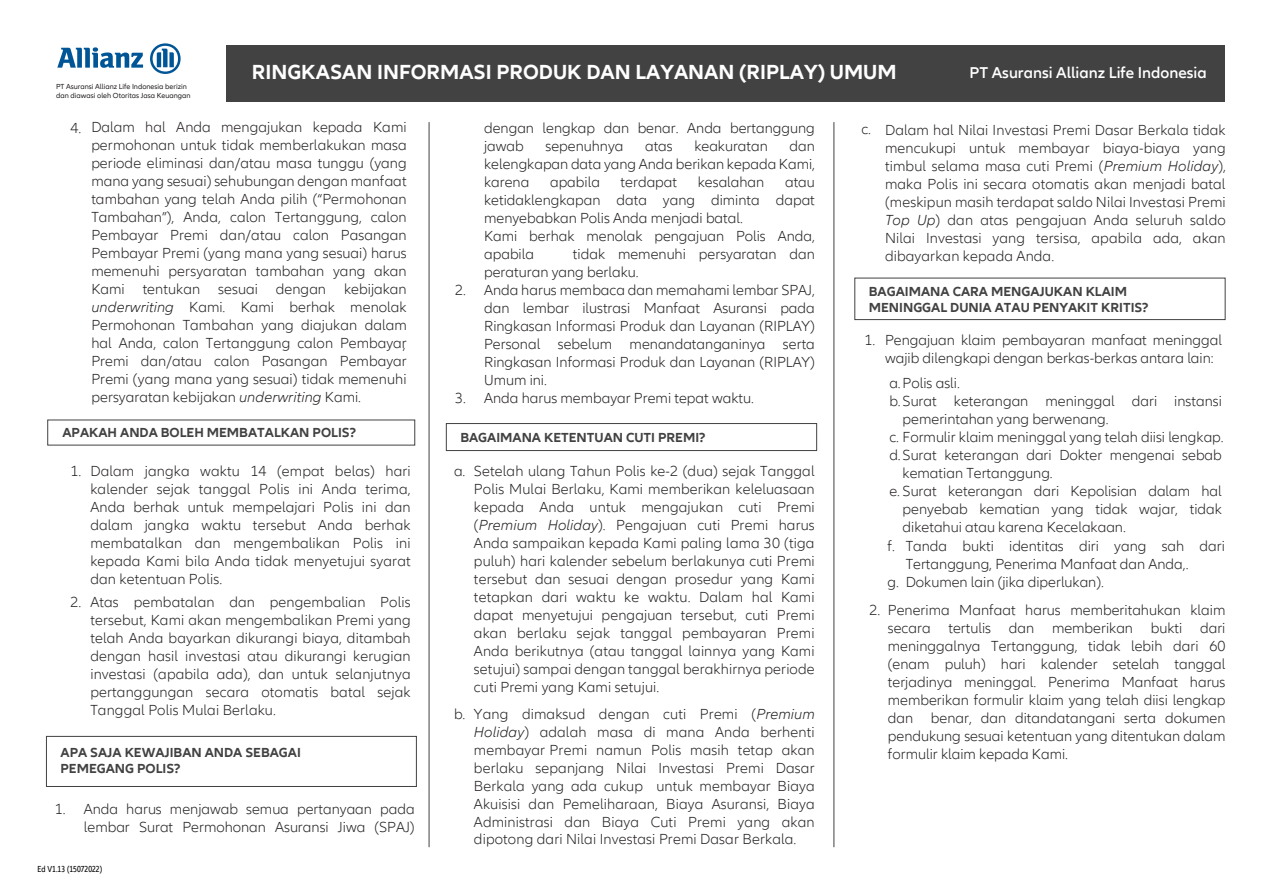
<style>
.page{position:relative;width:1263px;height:893px;background:#fff}
.page>*{position:absolute;margin:0;border:0;box-sizing:border-box;transform-origin:0 0}
.t1{font:700 21px "Allianz Neo";color:#fff}
.t2{font:600 16.2px "Allianz Neo";color:#fff}
.t3{font:300 15px/18px "Allianz Neo";color:#231f20;text-align:justify}
.t4{font:700 13.5px/16.2px "Allianz Neo";color:#424242}
.t5{font:condensed 9px "Allianz Neo";color:#000}
.t6{font:7.5px/9px "Allianz Neo";color:#231f20}
.s1{font-style:italic}
</style>
<div class="page">
<div style="left:854px;top:278px;width:371px;height:42px;border:1px solid #424242"></div>
<div style="left:446px;top:423px;width:371px;height:28px;border:1px solid #424242"></div>
<div style="left:46px;top:736px;width:371px;height:51px;border:1px solid #424242"></div>
<hr style="left:429px;top:122px;width:1px;height:725px;background:#424242">
<hr style="left:833px;top:122px;width:1px;height:725px;background:#424242">
<svg style="left:57px;top:47px;width:86px;height:21px"></svg>
<svg style="left:150px;top:43px;width:31px;height:31px"></svg>
<div style="left:226px;top:46px;width:999px;height:56px;background:#424242"></div>
<h1 class="t1" style="left:252px;top:60px;width:646px">RINGKASAN INFORMASI PRODUK DAN LAYANAN (RIPLAY) UMUM</h1>
<p class="t2" style="left:969px;top:63px;width:239px">PT Asuransi Allianz Life Indonesia</p>
<p class="t3" style="left:91px;top:119px;width:317px">Dalam hal Anda mengajukan kepada Kami permohonan untuk tidak memberlakukan masa periode eliminasi dan/atau masa tunggu (yang mana yang sesuai) sehubungan dengan manfaat tambahan yang telah Anda pilih (“Permohonan Tambahan”), Anda, calon Tertanggung, calon Pembayar Premi dan/atau calon Pasangan Pembayar Premi (yang mana yang sesuai) harus memenuhi persyaratan tambahan yang akan Kami tentukan sesuai dengan kebijakan <span class="s1">underwriting</span> Kami. Kami berhak menolak Permohonan Tambahan yang diajukan dalam hal Anda, calon Tertanggung calon Pembayar Premi dan/atau calon Pasangan Pembayar Premi (yang mana yang sesuai) tidak memenuhi persyaratan kebijakan <span class="s1">underwriting</span> Kami.</p>
<p class="t6" style="left:56px;top:82px;width:136px">PT Asuransi Allianz Life Indonesia berizin dan diawasi oleh Otoritas Jasa Keuangan</p>
<p class="t3" style="left:484px;top:119px;width:332px">dengan lengkap dan benar. Anda bertanggung jawab</p>
<p class="t3" style="left:70px;top:119px;width:12px">4.</p>
<p class="t3" style="left:885px;top:121px;width:342px">Dalam hal Nilai Investasi Premi Dasar Berkala tidak mencukupi untuk membayar biaya-biaya yang timbul selama masa cuti Premi (<span class="s1">Premium Holiday</span>), maka Polis ini secara otomatis akan menjadi batal (meskipun masih terdapat saldo Nilai Investasi Premi <span class="s1">Top Up</span>) dan atas pengajuan Anda seluruh saldo Nilai Investasi yang tersisa, apabila ada, akan dibayarkan kepada Anda.</p>
<p class="t3" style="left:861px;top:120px;width:11px">c.</p>
<p class="t3" style="left:484px;top:137px;width:332px;text-indent:305px">dan kelengkapan data yang Anda berikan kepada Kami, karena</p>
<p class="t3" style="left:545px;top:137px;width:79px">sepenuhnya</p>
<p class="t3" style="left:645px;top:137px;width:29px">atas</p>
<p class="t3" style="left:694px;top:137px;width:75px">keakuratan</p>
<p class="t3" style="left:550px;top:173px;width:51px">apabila</p>
<p class="t3" style="left:621px;top:173px;width:58px">terdapat</p>
<p class="t3" style="left:698px;top:173px;width:68px">kesalahan</p>
<p class="t3" style="left:484px;top:173px;width:332px;text-align:left;text-indent:301px">atau ketidaklengkapan data yang diminta dapat menyebabkan Polis Anda menjadi batal.<br>Kami berhak menolak pengajuan Polis Anda, apabila</p>
<p class="t3" style="left:484px;top:245px;width:332px;text-align:left;text-indent:89px">tidak memenuhi persyaratan dan peraturan yang berlaku.<br>Anda harus membaca dan memahami lembar SPAJ, dan lembar ilustrasi Manfaat Asuransi pada Ringkasan Informasi Produk dan Layanan (RIPLAY)<br>Personal sebelum menandatanganinya serta Ringkasan Informasi Produk dan Layanan (RIPLAY)<br>Umum ini.<br>Anda harus membayar Premi tepat waktu.</p>
<p class="t3" style="left:455px;top:281px;width:12px">2.</p>
<p class="t4" style="left:869px;top:284px;width:281px">BAGAIMANA CARA MENGAJUKAN KLAIM<br>MENINGGAL DUNIA ATAU PENYAKIT KRITIS?</p>
<p class="t3" style="left:885px;top:332px;width:339px">Pengajuan klaim pembayaran manfaat meninggal wajib dilengkapi dengan berkas-berkas antara lain:</p>
<p class="t3" style="left:864px;top:332px;width:12px">1.</p>
<p class="t3" style="left:403px;top:335px;width:4px">,</p>
<p class="t3" style="left:889px;top:374px;width:72px">a.Polis asli.</p>
<p class="t3" style="left:889px;top:392px;width:334px">b.Surat keterangan meninggal dari instansi</p>
<p class="t3" style="left:903px;top:410px;width:208px">pemerintahan yang berwenang.</p>
<p class="t3" style="left:889px;top:428px;width:336px">c. Formulir klaim meninggal yang telah diisi lengkap.</p>
<p class="t3" style="left:889px;top:446px;width:334px">d.Surat keterangan dari Dokter mengenai sebab</p>
<p class="t3" style="left:903px;top:464px;width:152px">kematian Tertanggung.</p>
<p class="t3" style="left:889px;top:482px;width:334px">e. Surat keterangan dari Kepolisian dalam hal</p>
<p class="t3" style="left:903px;top:500px;width:321px">penyebab kematian yang tidak wajar, tidak</p>
<p class="t3" style="left:903px;top:518px;width:225px">diketahui atau karena Kecelakaan.</p>
<p class="t3" style="left:455px;top:389px;width:12px">3.</p>
<p class="t4" style="left:62px;top:425px;width:295px">APAKAH ANDA BOLEH MEMBATALKAN POLIS?</p>
<p class="t3" style="left:70px;top:462px;width:12px">1.</p>
<p class="t4" style="left:460px;top:429px;width:247px">BAGAIMANA KETENTUAN CUTI PREMI?</p>
<p class="t3" style="left:474px;top:462px;width:342px">Setelah ulang Tahun Polis ke-2 (dua) sejak Tanggal Polis Mulai Berlaku, Kami memberikan keleluasaan kepada Anda untuk mengajukan cuti Premi (<span class="s1">Premium Holiday</span>). Pengajuan cuti Premi harus Anda sampaikan kepada Kami paling lama 30 (tiga puluh) hari kalender sebelum berlakunya cuti Premi tersebut dan sesuai dengan prosedur yang Kami tetapkan dari waktu ke waktu. Dalam hal Kami dapat menyetujui pengajuan tersebut, cuti Premi akan berlaku sejak tanggal pembayaran Premi Anda berikutnya (atau tanggal lainnya yang Kami setujui) sampai dengan tanggal berakhirnya periode cuti Premi yang Kami setujui.</p>
<p class="t3" style="left:474px;top:705px;width:342px">Yang dimaksud dengan cuti Premi (<span class="s1">Premium Holiday</span>) adalah masa di mana Anda berhenti membayar Premi namun Polis masih tetap akan berlaku sepanjang Nilai Investasi Premi Dasar Berkala yang ada cukup untuk membayar Biaya Akuisisi dan Pemeliharaan, Biaya Asuransi, Biaya Administrasi dan Biaya Cuti Premi yang akan dipotong dari Nilai Investasi Premi Dasar Berkala.</p>
<p class="t3" style="left:90px;top:462px;width:322px">Dalam jangka waktu 14 (empat belas) hari kalender sejak tanggal Polis ini Anda terima, Anda berhak untuk mempelajari Polis ini dan dalam jangka waktu tersebut Anda berhak membatalkan dan mengembalikan Polis ini kepada Kami bila Anda tidak menyetujui syarat dan ketentuan Polis.</p>
<p class="t3" style="left:90px;top:593px;width:322px">Atas pembatalan dan pengembalian Polis tersebut, Kami akan mengembalikan Premi yang telah Anda bayarkan dikurangi biaya, ditambah dengan hasil investasi atau dikurangi kerugian investasi (apabila ada), dan untuk selanjutnya pertanggungan secara otomatis batal sejak Tanggal Polis Mulai Berlaku.</p>
<p class="t3" style="left:454px;top:462px;width:13px">a.</p>
<p class="t3" style="left:887px;top:537px;width:9px">f.</p>
<p class="t3" style="left:906px;top:537px;width:321px">Tanda bukti identitas diri yang sah dari</p>
<p class="t3" style="left:906px;top:555px;width:284px">Tertanggung, Penerima Manfaat dan Anda,.</p>
<p class="t3" style="left:887px;top:573px;width:218px">g. Dokumen lain (jika diperlukan).</p>
<p class="t3" style="left:70px;top:593px;width:12px">2.</p>
<p class="t3" style="left:888px;top:602px;width:339px;text-indent:-18px">2. Penerima Manfaat harus memberitahukan klaim secara tertulis dan memberikan bukti dari meninggalnya Tertanggung, tidak lebih dari 60 (enam puluh) hari kalender setelah tanggal terjadinya meninggal. Penerima Manfaat harus memberikan formulir klaim yang telah diisi lengkap dan benar, dan ditandatangani serta dokumen pendukung sesuai ketentuan yang ditentukan dalam formulir klaim kepada Kami.</p>
<p class="t3" style="left:454px;top:705px;width:13px">b.</p>
<p class="t4" style="left:61px;top:744px;width:242px">APA SAJA KEWAJIBAN ANDA SEBAGAI<br>PEMEGANG POLIS?</p>
<p class="t3" style="left:84px;top:801px;width:332px">Anda harus menjawab semua pertanyaan pada lembar Surat Permohonan Asuransi Jiwa (SPAJ)</p>
<p class="t3" style="left:55px;top:801px;width:12px">1.</p>
<p class="t5" style="left:37px;top:863px;width:66px">Ed V1.13 (15072022)</p>
</div>
